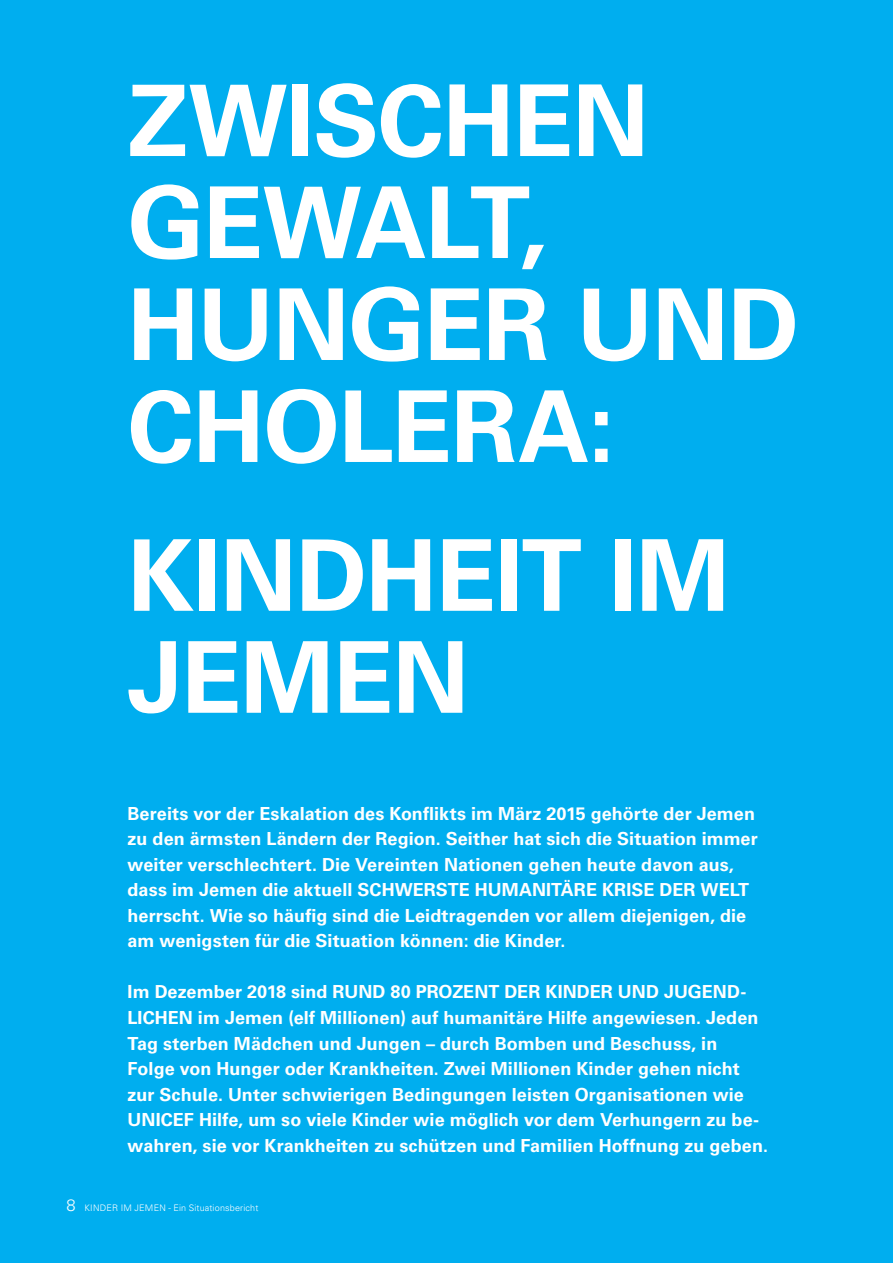
<style>
.page{position:relative;width:893px;height:1263px;background:#00aeef}
.page>*{position:absolute;margin:0;border:0;box-sizing:border-box;transform-origin:0 0}
.t1{font:700 99px/102px "Univers LT Std";letter-spacing:-.015em;color:#fff}
.t2{font:700 18px/25.5px "Univers LT Std";letter-spacing:.005em;color:#fff}
.t3{font:300 9px "Univers LT Std";letter-spacing:.02em;color:#fff}
.s1{font-size:16.5px}
</style>
<div class="page">
<h1 class="t1" style="left:128px;top:71px;width:673px">ZWISCHEN<br>GEWALT,<br>HUNGER UND<br>CHOLERA:</h1>
<h1 class="t1" style="left:128px;top:526px;width:604px">KINDHEIT IM<br>JEMEN</h1>
<p class="t2" style="left:128px;top:801px;width:632px">Bereits vor der Eskalation des Konflikts im März 2015 gehörte der Jemen zu den ärmsten Ländern der Region. Seither hat sich die Situation immer weiter verschlechtert. Die Vereinten Nationen gehen heute davon aus, dass im Jemen die aktuell SCHWERSTE HUMANITÄRE KRISE DER WELT herrscht. Wie so häufig sind die Leidtragenden vor allem diejenigen, die am wenigsten für die Situation können: die Kinder.</p>
<p class="t2" style="left:128px;top:979px;width:642px">Im Dezember 2018 sind RUND 80 PROZENT DER KINDER UND JUGEND-LICHEN im Jemen (elf Millionen) auf humanitäre Hilfe angewiesen. Jeden Tag sterben Mädchen und Jungen – durch Bomben und Beschuss, in Folge von Hunger oder Krankheiten. Zwei Millionen Kinder gehen nicht zur Schule. Unter schwierigen Bedingungen leisten Organisationen wie UNICEF Hilfe, um so viele Kinder wie möglich vor dem Verhungern zu be&shy;wahren, sie vor Krankheiten zu schützen und Familien Hoffnung zu geben.</p>
<p class="t3" style="left:67px;top:1202px;width:193px"><span class="s1">8</span> KINDER IM JEMEN - Ein Situationsbericht</p>
</div>
